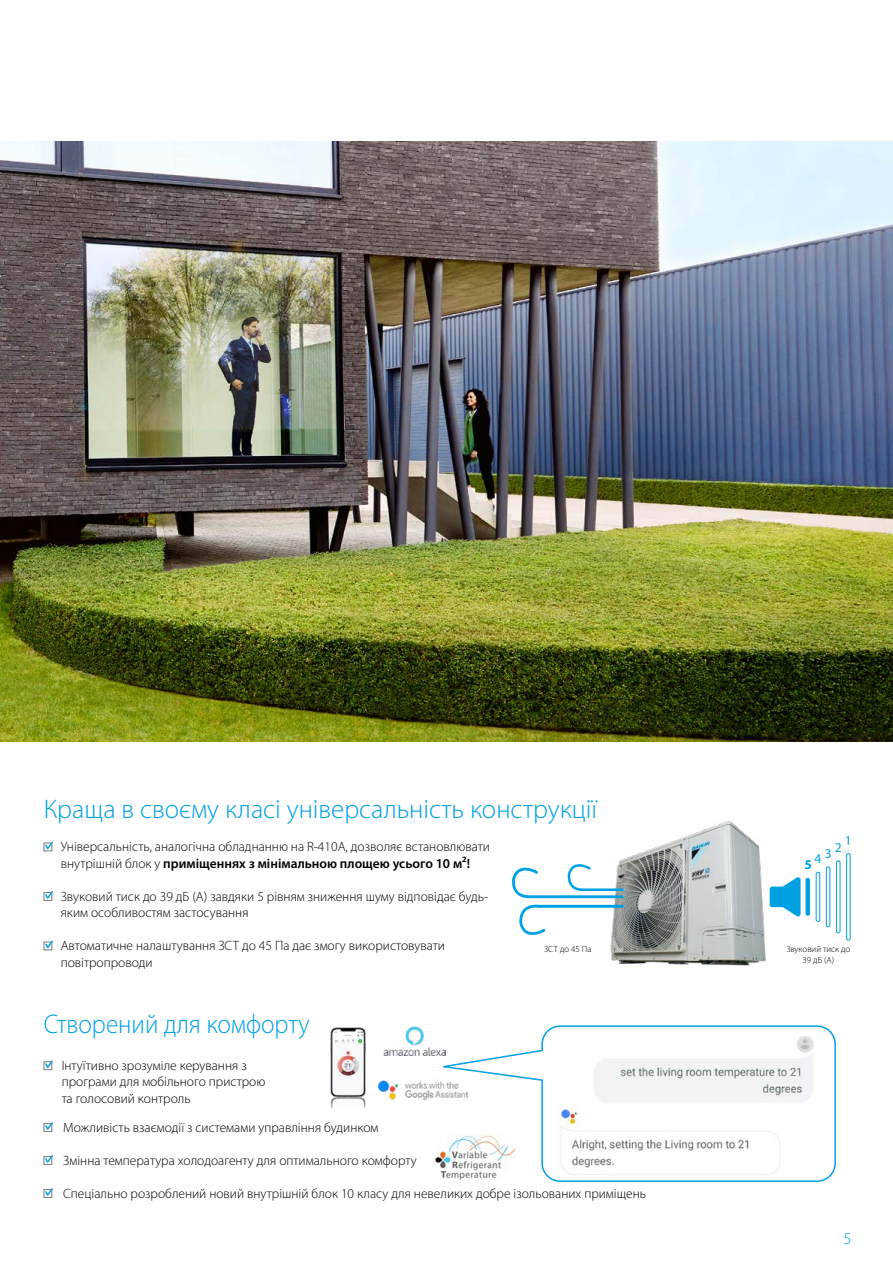
<style>
.page{position:relative;width:893px;height:1263px;background:#fff}
.page>*{position:absolute;margin:0;border:0;box-sizing:border-box;transform-origin:0 0}
.t1{font:300 27px "Myriad Pro";color:#00a1e4}
.t2{font:300 27px "Myriad Pro";color:#00a1e4;scale:.94 1}
.t3{font:300 16.5px "Myriad Pro";color:#00a1e4}
.t4{font:300 13.5px/16.5px "Myriad Pro";color:#000}
.t5{font:13.5px "Myriad Pro";color:#00a1e4}
.t6{font:300 9px/10.8px "Myriad Pro";color:#000;text-align:center}
.s1{font-weight:600}
.s2{font-weight:700}
</style>
<div class="page">
<img style="left:608px;top:821px;width:158px;height:145px">
<img style="left:383px;top:1026px;width:51px;height:29px">
<img style="left:378px;top:1080px;width:56px;height:21px">
<img style="left:0;top:142px;width:893px;height:599px">
<svg style="left:44px;top:841px;width:9px;height:10px"></svg>
<svg style="left:44px;top:891px;width:9px;height:10px"></svg>
<svg style="left:44px;top:940px;width:9px;height:10px"></svg>
<svg style="left:44px;top:1060px;width:9px;height:10px"></svg>
<svg style="left:44px;top:1122px;width:9px;height:10px"></svg>
<svg style="left:44px;top:1155px;width:9px;height:10px"></svg>
<svg style="left:44px;top:1188px;width:9px;height:10px"></svg>
<svg style="left:770px;top:877px;width:30px;height:39px"></svg>
<div style="left:805px;top:880px;width:5px;height:34px;background:#00a1e4"></div>
<div style="left:816px;top:872px;width:4px;height:50px;border:1px solid #00a1e4;border-radius:2px"></div>
<div style="left:826px;top:866px;width:4px;height:61px;border:1px solid #00a1e4;border-radius:2px"></div>
<div style="left:836px;top:860px;width:4px;height:73px;border:1px solid #00a1e4;border-radius:2px"></div>
<div style="left:846px;top:853px;width:5px;height:88px;border:1px solid #00a1e4;border-radius:2px"></div>
<svg style="left:519px;top:905px;width:105px;height:31px"></svg>
<svg style="left:512px;top:863px;width:112px;height:35px"></svg>
<img style="left:330px;top:1027px;width:36px;height:80px">
<svg style="left:434px;top:1025px;width:402px;height:157px"></svg>
<h1 class="t1" style="left:44px;top:794px;width:555px">Краща в своєму класі універсальність конструкції</h1>
<p class="t4" style="left:61px;top:838px;width:431px">Універсальність, аналогічна обладнанню на R-410A, дозволяє встановлювати внутрішній блок у <span class="s1">приміщеннях з мінімальною площею усього 10 м²!</span></p>
<p class="t4" style="left:61px;top:888px;width:429px">Звуковий тиск до 39 дБ (A) завдяки 5 рівням зниження шуму відповідає будь&shy;яким особливостям застосування</p>
<p class="t4" style="left:61px;top:937px;width:386px">Автоматичне налаштування ЗСТ до 45 Па дає змогу використовувати повітропроводи</p>
<p class="t6" style="left:544px;top:944px;width:49px">ЗСТ до 45 Па</p>
<h1 class="t2" style="left:44px;top:1009px;width:285px">Створений для комфорту</h1>
<p class="t4" style="left:62px;top:1057px;width:205px">Інтуїтивно зрозуміле керування з програми для мобільного пристрою та голосовий контроль</p>
<p class="t4" style="left:63px;top:1119px;width:317px">Можливість взаємодії з системами управління будинком</p>
<p class="t4" style="left:63px;top:1152px;width:355px">Змінна температура холодоагенту для оптимального комфорту</p>
<p class="t4" style="left:63px;top:1185px;width:584px">Спеціально розроблений новий внутрішній блок 10 класу для невеликих добре ізольованих приміщень</p>
<p class="t5" style="left:845px;top:832px;width:8px">1</p>
<p class="t5" style="left:835px;top:839px;width:8px">2</p>
<p class="t5" style="left:804px;top:847px;width:29px"><span class="s2">5</span>43</p>
<p class="t6" style="left:786px;top:944px;width:66px">Звуковий тиск до<br>39 дБ (А)</p>
<p class="t3" style="left:843px;top:1230px;width:10px">5</p>
</div>
